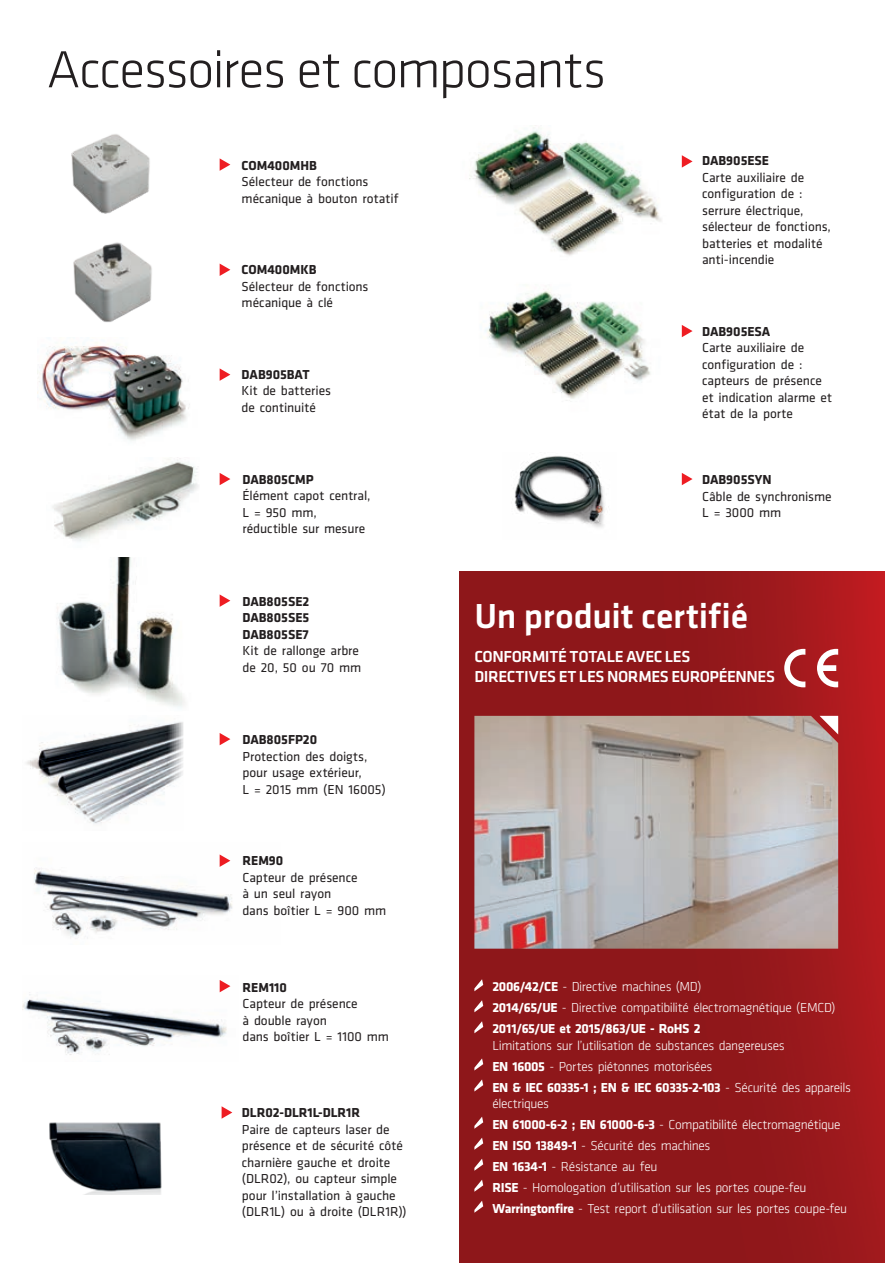
<style>
.page{position:relative;width:885px;height:1263px;background:#fff}
.page>*{position:absolute;margin:0;border:0;box-sizing:border-box;transform-origin:0 0}
.Cover_Headline_28_-1{font:300 54px "Klavika";letter-spacing:-.03em;color:#231f20}
.t1{font:500 36px "Klavika";letter-spacing:-.005em;color:#fff}
.t2{font:500 16.5px/19.8px "Klavika";letter-spacing:-.02em;color:#fff}
.Bodytext_9su10_8_-15{font:13.5px/16.5px "Klavika";letter-spacing:-.005em;color:#231f20}
.Bodytext_9_-15{font:300 13.5px/16.2px "Klavika";letter-spacing:-.025em;color:#fff}
.titolo_oggetti{font:700 13.5px "Klavika";color:#231f20}
.Bodytext_9_-15-2{font:700 13.5px "Klavika";letter-spacing:-.025em;color:#fff}
.s1{font-weight:700}
</style>
<div class="page">
<img style="left:459px;top:571px;width:425px;height:692px">
<img style="left:22px;top:980px;width:209px;height:75px">
<img style="left:57px;top:557px;width:128px;height:151px">
<img style="left:71px;top:134px;width:79px;height:80px">
<img style="left:73px;top:242px;width:79px;height:80px">
<img style="left:469px;top:127px;width:193px;height:129px">
<img style="left:485px;top:289px;width:166px;height:112px">
<img style="left:514px;top:456px;width:91px;height:72px">
<img style="left:49px;top:1122px;width:113px;height:73px">
<img style="left:26px;top:722px;width:158px;height:102px">
<svg style="left:220px;top:158px;width:10px;height:13px"></svg>
<svg style="left:220px;top:264px;width:10px;height:12px"></svg>
<svg style="left:220px;top:368px;width:10px;height:13px"></svg>
<svg style="left:220px;top:473px;width:10px;height:12px"></svg>
<svg style="left:220px;top:594px;width:10px;height:13px"></svg>
<svg style="left:220px;top:733px;width:10px;height:12px"></svg>
<svg style="left:220px;top:980px;width:10px;height:12px"></svg>
<svg style="left:221px;top:1106px;width:11px;height:13px"></svg>
<svg style="left:681px;top:155px;width:11px;height:13px"></svg>
<svg style="left:681px;top:325px;width:11px;height:12px"></svg>
<svg style="left:681px;top:473px;width:11px;height:12px"></svg>
<svg style="left:474px;top:979px;width:9px;height:12px"></svg>
<svg style="left:474px;top:1000px;width:9px;height:12px"></svg>
<svg style="left:474px;top:1021px;width:9px;height:12px"></svg>
<svg style="left:474px;top:1058px;width:9px;height:12px"></svg>
<svg style="left:474px;top:1079px;width:9px;height:12px"></svg>
<svg style="left:474px;top:1116px;width:9px;height:13px"></svg>
<svg style="left:474px;top:1137px;width:9px;height:13px"></svg>
<svg style="left:474px;top:1158px;width:9px;height:13px"></svg>
<svg style="left:474px;top:1179px;width:9px;height:13px"></svg>
<svg style="left:474px;top:1200px;width:9px;height:13px"></svg>
<svg style="left:784px;top:649px;width:21px;height:38px"></svg>
<svg style="left:816px;top:649px;width:22px;height:38px"></svg>
<img style="left:474px;top:716px;width:364px;height:233px">
<img style="left:52px;top:457px;width:147px;height:85px">
<img style="left:38px;top:342px;width:152px;height:99px">
<img style="left:34px;top:854px;width:198px;height:85px">
<p class="Cover_Headline_28_-1" style="left:47px;top:40px;width:560px">Accessoires et composants</p>
<p class="titolo_oggetti" style="left:241px;top:158px;width:77px">COM400MHB</p>
<p class="Bodytext_9su10_8_-15" style="left:241px;top:174px;width:158px">Sélecteur de fonctions mécanique à bouton rotatif</p>
<p class="titolo_oggetti" style="left:241px;top:263px;width:76px">COM400MKB</p>
<p class="Bodytext_9su10_8_-15" style="left:241px;top:278px;width:128px">Sélecteur de fonctions mécanique à clé</p>
<p class="titolo_oggetti" style="left:241px;top:367px;width:69px">DAB905BAT</p>
<p class="Bodytext_9su10_8_-15" style="left:241px;top:383px;width:91px">Kit de batteries de continuité</p>
<p class="titolo_oggetti" style="left:242px;top:472px;width:73px">DAB805CMP</p>
<p class="Bodytext_9su10_8_-15" style="left:242px;top:488px;width:130px">Élément capot central,<br>L = 950 mm, réductible sur mesure</p>
<p class="titolo_oggetti" style="left:702px;top:153px;width:68px">DAB905ESE</p>
<p class="Bodytext_9su10_8_-15" style="left:702px;top:169px;width:130px">Carte auxiliaire de configuration de : serrure électrique, sélecteur de fonctions, batteries et modalité anti-incendie</p>
<p class="titolo_oggetti" style="left:702px;top:324px;width:70px">DAB905ESA</p>
<p class="Bodytext_9su10_8_-15" style="left:702px;top:340px;width:131px">Carte auxiliaire de configuration de : capteurs de présence et indication alarme et état de la porte</p>
<p class="titolo_oggetti" style="left:702px;top:472px;width:71px">DAB905SYN</p>
<p class="Bodytext_9su10_8_-15" style="left:702px;top:488px;width:131px">Câble de synchronisme<br>L = 3000 mm</p>
<p class="titolo_oggetti" style="left:242px;top:594px;width:68px">DAB805SE2</p>
<p class="titolo_oggetti" style="left:242px;top:611px;width:68px">DAB805SE5</p>
<p class="titolo_oggetti" style="left:242px;top:627px;width:68px">DAB805SE7</p>
<p class="Bodytext_9su10_8_-15" style="left:242px;top:643px;width:120px">Kit de rallonge arbre de 20, 50 ou 70 mm</p>
<p class="titolo_oggetti" style="left:242px;top:732px;width:76px">DAB805FP20</p>
<p class="Bodytext_9su10_8_-15" style="left:242px;top:748px;width:145px">Protection des doigts, pour usage extérieur,<br>L = 2015 mm (EN 16005)</p>
<p class="titolo_oggetti" style="left:242px;top:853px;width:42px">REM90</p>
<p class="Bodytext_9su10_8_-15" style="left:242px;top:869px;width:145px">Capteur de présence<br>à un seul rayon<br>dans boîtier L = 900 mm</p>
<p class="titolo_oggetti" style="left:242px;top:980px;width:46px">REM110</p>
<p class="Bodytext_9su10_8_-15" style="left:242px;top:996px;width:148px">Capteur de présence<br>à double rayon<br>dans boîtier L = 1100 mm</p>
<p class="titolo_oggetti" style="left:242px;top:1105px;width:120px">DLR02-DLR1L-DLR1R</p>
<p class="Bodytext_9su10_8_-15" style="left:242px;top:1121px;width:166px">Paire de capteurs laser de présence et de sécurité côté charnière gauche et droite (DLR02), ou capteur simple pour l’installation à gauche (DLR1L) ou à droite (DLR1R))</p>
<p class="t1" style="left:474px;top:596px;width:275px">Un produit certifié</p>
<p class="t2" style="left:474px;top:647px;width:302px">CONFORMITÉ TOTALE AVEC LES<br>DIRECTIVES ET LES NORMES EUROPÉENNES</p>
<p class="Bodytext_9_-15" style="left:492px;top:979px;width:210px"><span class="s1">2006/42/CE</span> - Directive machines (MD)</p>
<p class="Bodytext_9_-15" style="left:492px;top:1000px;width:344px"><span class="s1">2014/65/UE</span> - Directive compatibilité électromagnétique (EMCD)</p>
<p class="Bodytext_9_-15-2" style="left:492px;top:1021px;width:209px">2011/65/UE et 2015/863/UE - RoHS 2</p>
<p class="Bodytext_9_-15" style="left:492px;top:1037px;width:294px">Limitations sur l’utilisation de substances dangereuses</p>
<p class="Bodytext_9_-15" style="left:492px;top:1058px;width:221px"><span class="s1">EN 16005</span> - Portes piétonnes motorisées</p>
<p class="Bodytext_9_-15" style="left:492px;top:1079px;width:360px"><span class="s1">EN &amp; IEC 60335-1 ; EN &amp; IEC 60335-2-103</span> - Sécurité des appareils électriques</p>
<p class="Bodytext_9_-15" style="left:492px;top:1116px;width:349px"><span class="s1">EN 61000-6-2 ; EN 61000-6-3</span> - Compatibilité électromagnétique</p>
<p class="Bodytext_9_-15" style="left:492px;top:1137px;width:219px"><span class="s1">EN ISO 13849-1</span> - Sécurité des machines</p>
<p class="Bodytext_9_-15" style="left:492px;top:1158px;width:166px"><span class="s1">EN 1634-1</span> - Résistance au feu</p>
<p class="Bodytext_9_-15" style="left:492px;top:1179px;width:315px"><span class="s1">RISE</span> - Homologation d’utilisation sur les portes coupe-feu</p>
<p class="Bodytext_9_-15" style="left:492px;top:1200px;width:356px"><span class="s1">Warringtonfire</span> - Test report d’utilisation sur les portes coupe-feu</p>
</div>
